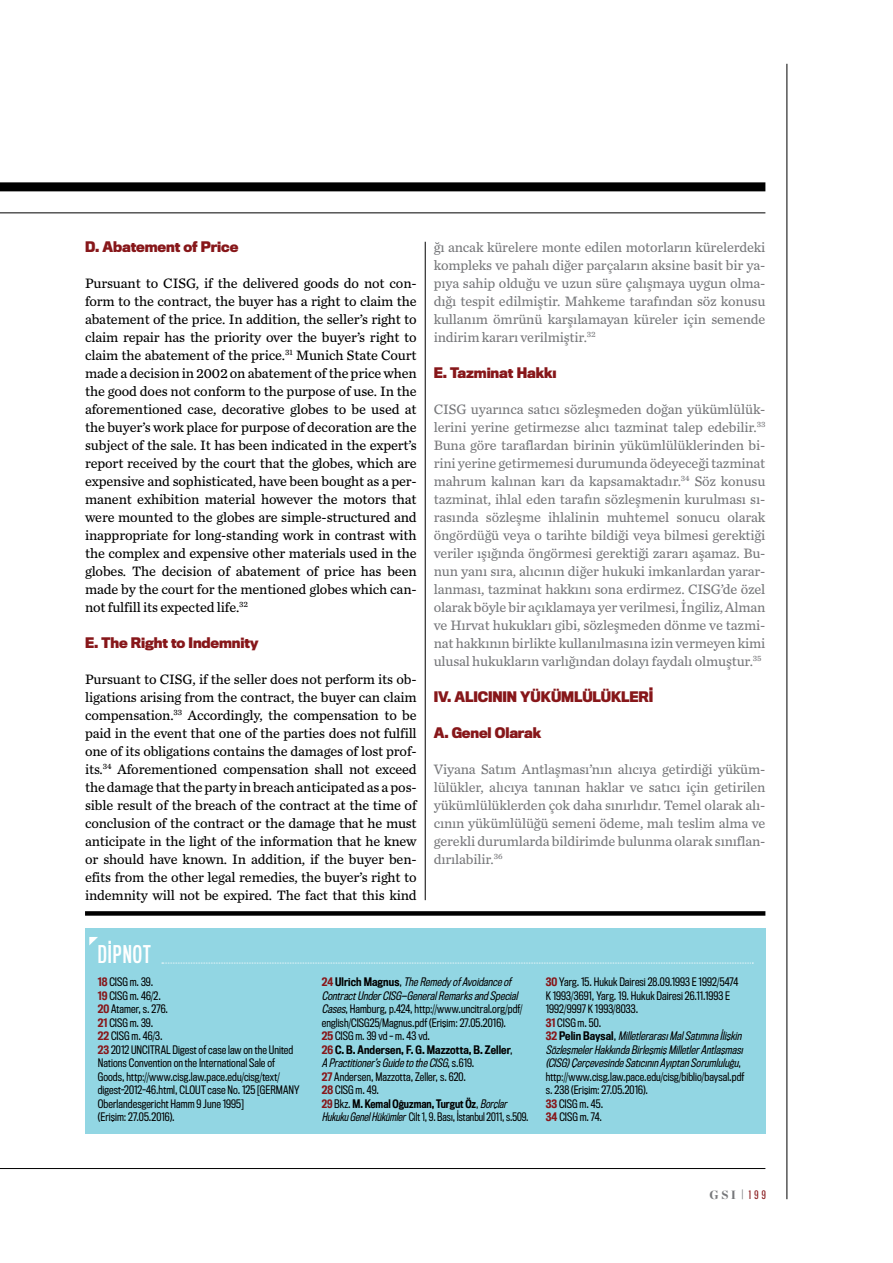
<style>
.page{position:relative;width:893px;height:1263px;background:#fff}
.page>*{position:absolute;margin:0;border:0;box-sizing:border-box;transform-origin:0 0}
.t1{font:22.5px "Titling Gothic FB Comp Standard";letter-spacing:.045em;color:#fff}
.t2{font:14.25px/18px "Chronicle Text G3";letter-spacing:-.01em;color:#000;text-align:justify}
.t3{font:14.25px/18px "Chronicle Text G3";letter-spacing:-.01em;color:#77787b;text-align:justify}
.t4{font:700 13.5px "Titling Gothic FB Narrow";letter-spacing:-.01em;color:#87171a}
.t5{font:900 12px "Chronicle Display";color:#77787b}
.t6{font:10.8px/13.5px "Titling Gothic FB Cond";letter-spacing:.005em;color:#000}
.s1{font-weight:500;color:#87171a}
.s2{font-weight:500}
.s3{font-style:italic}
.s4{font-family:"Flama Condensed Basic";font-weight:400}
.s5{font-family:"Flama Condensed Basic";font-weight:400;color:#87171a}
</style>
<div class="page">
<div style="left:0;top:182px;width:765px;height:9px;background:#000"></div>
<hr style="left:0;top:213px;width:765px;height:1px;background:#000">
<hr style="left:787px;top:64px;width:1px;height:1135px;background:#000">
<hr style="left:0;top:1168px;width:765px;height:1px;background:#000">
<hr style="left:425px;top:242px;width:1px;height:658px;background:#000">
<div style="left:85px;top:928px;width:680px;height:206px;background:#92d6e3"></div>
<div style="left:85px;top:911px;width:680px;height:5px;background:#000"></div>
<svg style="left:162px;top:963px;width:591px;height:1px"></svg>
<svg style="left:89px;top:937px;width:9px;height:8px"></svg>
<p class="t4" style="left:85px;top:237px;width:155px">D. Abatement of Price</p>
<p class="t2" style="left:85px;top:273px;width:333px">Pursuant to CISG, if the delivered goods do not con&shy;form to the contract, the buyer has a right to claim the abatement of the price. In addition, the seller’s right to claim repair has the priority over the buyer’s right to claim the abatement of the price.<sup>31</sup> Munich State Court made a decision in 2002 on abatement of the price when the good does not conform to the purpose of use. In the aforementioned case, decorative globes to be used at the buyer’s work place for purpose of decoration are the subject of the sale. It has been indicated in the expert’s report received by the court that the globes, which are expensive and sophisticated, have been bought as a per&shy;manent exhibition material however the motors that were mounted to the globes are simple-structured and inappropriate for long-standing work in contrast with the complex and expensive other materials used in the globes. The decision of abatement of price has been made by the court for the mentioned globes which can&shy;not fulfill its expected life.<sup>32</sup></p>
<p class="t4" style="left:85px;top:633px;width:175px">E. The Right to Indemnity</p>
<p class="t2" style="left:85px;top:669px;width:333px">Pursuant to CISG, if the seller does not perform its ob&shy;ligations arising from the contract, the buyer can claim compensation.<sup>33</sup> Accordingly, the compensation to be paid in the event that one of the parties does not fulfill one of its obligations contains the damages of lost prof&shy;its.<sup>34</sup> Aforementioned compensation shall not exceed the damage that the party in breach anticipated as a pos&shy;sible result of the breach of the contract at the time of conclusion of the contract or the damage that he must anticipate in the light of the information that he knew or should have known. In addition, if the buyer ben&shy;efits from the other legal remedies, the buyer’s right to indemnity will not be expired. The fact that this kind</p>
<h1 class="t1" style="left:98px;top:941px;width:55px">DİPNOT</h1>
<p class="t3" style="left:434px;top:237px;width:333px">ğı ancak kürelere monte edilen motorların kürelerdeki kompleks ve pahalı diğer parçaların aksine basit bir ya&shy;pıya sahip olduğu ve uzun süre çalışmaya uygun olma&shy;dığı tespit edilmiştir. Mahkeme tarafından söz konusu kullanım ömrünü karşılamayan küreler için semende indirim kararı verilmiştir.<sup>32</sup></p>
<p class="t4" style="left:434px;top:363px;width:124px">E. Tazminat Hakkı</p>
<p class="t3" style="left:434px;top:399px;width:333px">CISG uyarınca satıcı sözleşmeden doğan yükümlülük&shy;lerini yerine getirmezse alıcı tazminat talep edebilir.<sup>33<br></sup>Buna göre taraflardan birinin yükümlülüklerinden bi&shy;rini yerine getirmemesi durumunda ödeyeceği tazminat mahrum kalınan karı da kapsamaktadır.<sup>34</sup> Söz konusu tazminat, ihlal eden tarafın sözleşmenin kurulması sı&shy;rasında sözleşme ihlalinin muhtemel sonucu olarak öngördüğü veya o tarihte bildiği veya bilmesi gerektiği veriler ışığında öngörmesi gerektiği zararı aşamaz. Bu&shy;nun yanı sıra, alıcının diğer hukuki imkanlardan yarar&shy;lanması, tazminat hakkını sona erdirmez. CISG’de özel olarak böyle bir açıklamaya yer verilmesi, İngiliz, Alman ve Hırvat hukukları gibi, sözleşmeden dönme ve tazmi&shy;nat hakkının birlikte kullanılmasına izin vermeyen kimi ulusal hukukların varlığından dolayı faydalı olmuştur.<sup>35</sup></p>
<p class="t4" style="left:434px;top:687px;width:221px">IV. ALICININ YÜKÜMLÜLÜKLERİ</p>
<p class="t4" style="left:434px;top:723px;width:109px">A. Genel Olarak</p>
<p class="t3" style="left:434px;top:759px;width:333px">Viyana Satım Antlaşması’nın alıcıya getirdiği yüküm&shy;lülükler, alıcıya tanınan haklar ve satıcı için getirilen yükümlülüklerden çok daha sınırlıdır. Temel olarak alı&shy;cının yükümlülüğü semeni ödeme, malı teslim alma ve gerekli durumlarda bildirimde bulunma olarak sınıflan&shy;dırılabilir.<sup>36</sup></p>
<p class="t6" style="left:98px;top:975px;width:203px"><span class="s1">18</span> CISG m. 39.<br><span class="s1">19</span> CISG m. 46/2.<br><span class="s1">20</span> Atamer, s. 276.<br><span class="s1">21</span> CISG m. 39.<br><span class="s1">22</span> CISG m. 46/3.<br><span class="s1">23</span> 2012 UNCITRAL Digest of case law on the United<br>Nations Convention on the International Sale of<br>Goods, http://www.cisg.law.pace.edu/cisg/text/ digest-2012-46.html, CLOUT case No. 125 [GERMANY<br>Oberlandesgericht Hamm 9 June 1995]<br>(Erişim: 27.05.2016).</p>
<p class="t6" style="left:322px;top:975px;width:208px"><span class="s1">2 4</span> <span class="s2">U l r i c h M a g n u s</span> , <span class="s3">TheRemedyofAvoidanceof ContractUnderCISG—GeneralRemarksandSpecial Cases</span>, Hamburg, p.424, http://www.uncitral.org/pdf/ english/CISG25/Magnus.pdf (Erişim: 27.05.2016).<br><span class="s1">25</span> CISG m. 39 vd – m. 43 vd.<br><span class="s1">26</span> <span class="s2">C. B. Andersen, F. G. Mazzotta, B. Zeller</span>, <span class="s3">APractitioner’sGuidetotheCISG</span>, s . 6 1 9 .<br><span class="s1">27</span> Andersen, Mazzotta, Zeller, s. 620.<br><span class="s1">28</span> CISG m. 49.<br><span class="s1">29</span> Bkz. <span class="s2">M. Kemal Oğuzman, Turgut Öz</span>, <span class="s3">Borçlar HukukuGenelHükümler</span> Cilt 1, 9. Bası, İstanbul 2011, s.509.</p>
<p class="t6" style="left:546px;top:975px;width:201px"><span class="s1">30</span> Yarg. 15. Hukuk Dairesi 28.09.1993 E 1992/5474<br>K 1993/3691, Yarg. 19. Hukuk Dairesi 26.11.1993 E 1992/9997 K 1993/8033.<br><span class="s1">31</span> CISG m. 50.<br><span class="s1">3 2</span> <span class="s2">P e l i n B a y s a l</span> , <span class="s3">MilletlerarasıMalSatımınaİlişkin SözleşmelerHakkındaBirleşmişMilletlerAntlaşması (CISG)ÇerçevesindeSatıcınınAyıptanSorumluluğu</span>, http://www.cisg.law.pace.edu/cisg/biblio/baysal.pdf s. 238 (Erişim: 27.05.2016).<br><span class="s1">33</span> CISG m. 45.<br><span class="s1">34</span> CISG m. 74.</p>
<p class="t5" style="left:710px;top:1185px;width:58px">gsi <span class="s4">|</span> <span class="s5">199</span></p>
</div>
